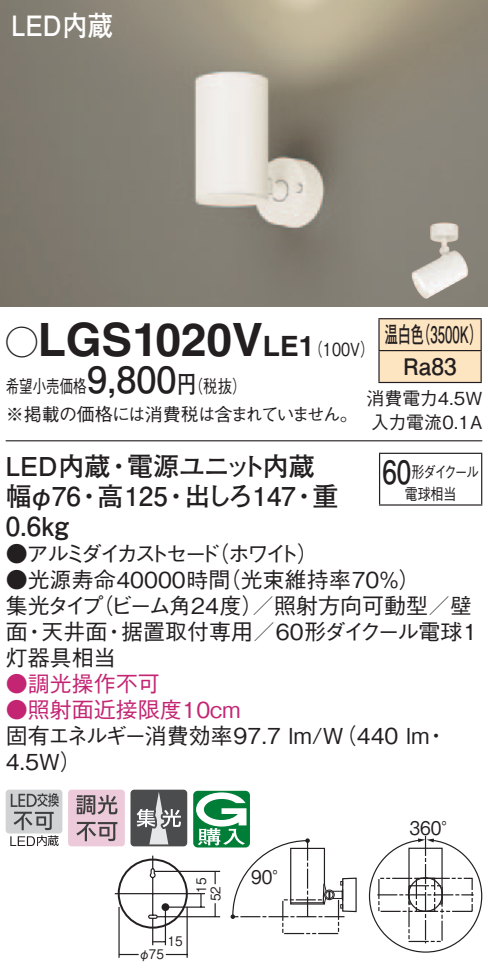
<style>
.page{position:relative;width:488px;height:973px;background:#fff}
.page>*{position:absolute;margin:0;border:0;box-sizing:border-box;transform-origin:0 0}
.t1{font:700 46px "Helvetica LT Std";color:#231f20}
.t2{font:700 36px "Futo Go B101 Pro";color:#231f20}
.t3{font:700 32px "Futo Go B101 Pro";color:#231f20;scale:.81 1}
.t4{font:700 28px "Futo Go B101 Pro";color:#fff;scale:.9 1}
.t5{font:700 28px "Helvetica LT Std";color:#231f20}
.t6{font:700 26px/30px "Futo Go B101 Pro";color:#231f20}
.t7{font:700 26px "Futo Go B101 Pro";letter-spacing:-.05em;color:#231f20}
.t8{font:700 22.8px/32px "Futo Go B101 Pro";color:#231f20;scale:.58 1}
.t9{font:500 22px/26px "Gothic BBB Pro";color:#231f20}
.t10{font:500 22px "Gothic BBB Pro";color:#c32573}
.t11{font:500 18.8px "Gothic BBB Pro";color:#231f20;scale:.9 1}
.t12{font:500 18px/28px "Gothic BBB Pro";letter-spacing:-.04em;color:#231f20;scale:.75 1}
.t13{font:500 18px/24px "Gothic BBB Pro";color:#231f20}
.t14{font:500 18px "Gothic BBB Pro";color:#231f20;scale:.8 1}
.t15{font:500 16px "Gothic BBB Pro";letter-spacing:-.11em;color:#231f20;scale:.81 1}
.t16{font:13.2px/14.4px "Gothic BBB Pro Medium 90 pv RKSJ H";color:#231f20;scale:.9 1}
.s1{font-family:"Ford Classification 1";font-weight:400;font-size:32px}
.s2{font-family:"Futo Go B101 Pro";font-weight:700;font-size:24px}
.s3{font-size:46px}
.s4{font-family:"Helvetica LT Std";font-weight:700;font-size:28px}
</style>
<div class="page">
<svg style="left:368px;top:836px;width:114px;height:116px"></svg>
<img style="left:0;top:0;width:488px;height:306px">
<img style="left:411px;top:222px;width:57px;height:77px">
<div style="left:6px;top:789px;width:56px;height:44px;background:#d1d2d4;border-radius:3px"></div>
<svg style="left:10px;top:793px;width:49px;height:53px"></svg>
<hr style="left:6px;top:440px;width:476px;height:1px;background:#231f20">
<div style="left:379px;top:319px;width:101px;height:63px;background:#fee5c1"></div>
<hr style="left:378px;top:318px;width:103px;height:1px;background:#231f20">
<hr style="left:378px;top:319px;width:1px;height:31px;background:#231f20">
<hr style="left:480px;top:319px;width:1px;height:31px;background:#231f20">
<hr style="left:378px;top:350px;width:103px;height:1px;background:#231f20">
<hr style="left:378px;top:351px;width:1px;height:31px;background:#231f20">
<hr style="left:480px;top:351px;width:1px;height:31px;background:#231f20">
<hr style="left:378px;top:382px;width:103px;height:1px;background:#231f20">
<hr style="left:379px;top:454px;width:1px;height:50px;background:#231f20">
<hr style="left:379px;top:453px;width:103px;height:1px;background:#231f20">
<hr style="left:481px;top:454px;width:1px;height:50px;background:#231f20">
<hr style="left:379px;top:504px;width:103px;height:2px;background:#231f20">
<svg style="left:68px;top:789px;width:289px;height:169px"></svg>
<p class="t4" style="left:11px;top:3px;width:114px">LED内蔵</p>
<h1 class="t1" style="left:6px;top:311px;width:228px"><span class="s1">A</span>LGS1020</h1>
<p class="t14" style="left:177px;top:372px;width:88px">（<span class="s2">円</span>税抜(</p>
<p class="t5" style="left:232px;top:329px;width:68px"><span class="s3">V</span>LE</p>
<p class="t8" style="left:417px;top:316px;width:115px">（3500 (K</p>
<p class="t8" style="left:403px;top:316px;width:94px;text-indent:-19px">温白色<br>Ra83</p>
<p class="t14" style="left:298px;top:334px;width:96px">（<span class="s4">1</span> 100 (V</p>
<h2 class="t2" style="left:87px;top:351px;width:91px">9,800</h2>
<p class="t12" style="left:6px;top:370px;width:471px">希望小売価格<br>※掲載の価格には消費税は含まれていません。</p>
<p class="t7" style="left:127px;top:445px;width:189px">電源ユニット内蔵</p>
<p class="t13" style="left:366px;top:383px;width:117px">消費電力4.5W入力電流0.1A</p>
<p class="t6" style="left:6px;top:447px;width:106px">LED内蔵</p>
<h3 class="t3" style="left:382px;top:447px;width:37px">60</h3>
<p class="t15" style="left:404px;top:481px;width:65px">電球相当</p>
<p class="t6" style="left:106px;top:447px;width:27px">・</p>
<p class="t15" style="left:411px;top:459px;width:85px">形ダイクール</p>
<p class="t6" style="left:312px;top:477px;width:27px">重</p>
<p class="t6" style="left:6px;top:477px;width:77px">幅φ76<br>0.6kg</p>
<p class="t9" style="left:6px;top:538px;width:65px">●アル</p>
<p class="t9" style="left:198px;top:538px;width:53px">ドホ</p>
<p class="t6" style="left:98px;top:477px;width:72px">高125</p>
<p class="t6" style="left:184px;top:477px;width:113px">出しろ147</p>
<p class="t6" style="left:76px;top:477px;width:27px">・</p>
<p class="t6" style="left:163px;top:477px;width:27px">・</p>
<p class="t6" style="left:291px;top:477px;width:27px">・</p>
<p class="t9" style="left:65px;top:538px;width:23px">ミ</p>
<p class="t9" style="left:265px;top:538px;width:55px">トイ）</p>
<p class="t9" style="left:165px;top:538px;width:65px">セー（</p>
<p class="t9" style="left:81px;top:538px;width:42px">ダイ</p>
<p class="t9" style="left:116px;top:538px;width:23px">カ</p>
<p class="t9" style="left:134px;top:538px;width:36px">トス</p>
<p class="t9" style="left:247px;top:538px;width:23px">ワ</p>
<p class="t9" style="left:6px;top:564px;width:416px">●光源寿命40000時（光束維持率7 ％0 ）</p>
<p class="t9" style="left:92px;top:564px;width:382px;text-indent:117px">間<br>（ビーム角24度／）照射方向可動型／壁</p>
<p class="t9" style="left:6px;top:590px;width:99px">集光タイプ</p>
<p class="t9" style="left:121px;top:616px;width:357px">据置取付専用／60形ダイクール電球1</p>
<p class="t9" style="left:41px;top:616px;width:67px">天井面</p>
<p class="t9" style="left:6px;top:616px;width:111px">面<br>灯器具相当</p>
<p class="t10" style="left:6px;top:666px;width:155px">●調光操作不可</p>
<p class="t10" style="left:6px;top:692px;width:236px">●照射面近接限度1 mc</p>
<p class="t9" style="left:23px;top:616px;width:23px">・</p>
<p class="t9" style="left:103px;top:616px;width:23px">・</p>
<p class="t10" style="left:196px;top:692px;width:15px">0</p>
<p class="t9" style="left:6px;top:720px;width:425px">固有エネルギー消費効率97.7 lm （W/ 440 lm<br>4.5W(</p>
<p class="t9" style="left:425px;top:720px;width:23px">・</p>
<p class="t16" style="left:168px;top:932px;width:18px">15</p>
<p class="t16" style="left:139px;top:945px;width:29px">φ75</p>
<p class="t16" style="left:192px;top:901px;width:27px;text-indent:8px;rotate:-90deg">15<br>52</p>
<p class="t11" style="left:251px;top:862px;width:44px">90°</p>
<p class="t11" style="left:409px;top:812px;width:56px">360°</p>
</div>
